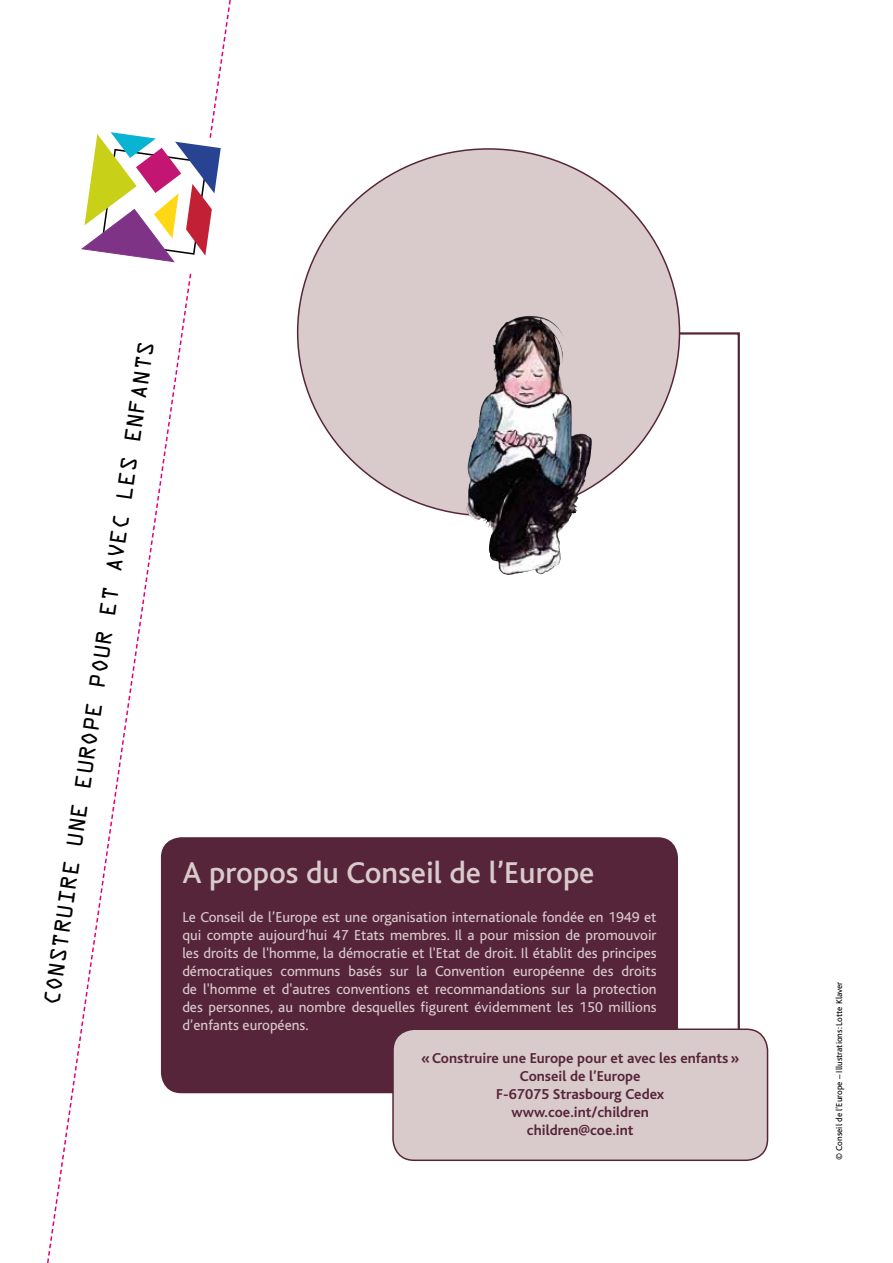
<style>
.page{position:relative;width:893px;height:1263px;background:#fff}
.page>*{position:absolute;margin:0;border:0;box-sizing:border-box;transform-origin:0 0}
.t1{font:500 31.5px "Bliss";color:#d9cbcc}
.t2{font:20.25px "OCRA Std";color:#000}
.t3{font:15px/18px "Bliss";color:#d9cbcc;text-align:justify}
.t4{font:700 15px/18px "Bliss";color:#57253a;text-align:center}
.t5{font:9px "Bliss";color:#000}
</style>
<div class="page">
<svg style="left:47px;top:0;width:184px;height:1263px"></svg>
<svg style="left:80px;top:132px;width:151px;height:142px"></svg>
<svg style="left:599px;top:331px;width:141px;height:697px"></svg>
<div style="left:160px;top:836px;width:519px;height:258px;background:#57253a;border-radius:21px"></div>
<div style="left:159px;top:836px;width:520px;height:259px;border:2px solid #fff;border-radius:21px"></div>
<div style="left:393px;top:1029px;width:374px;height:131px;background:#d9cbcc;border-radius:21px"></div>
<div style="left:392px;top:1028px;width:376px;height:133px;border:2px solid #57253a;border-radius:21px"></div>
<div style="left:298px;top:149px;width:381px;height:367px;background:#d9cbcc;border-radius:50%"></div>
<img style="left:466px;top:321px;width:84px;height:254px">
<h2 class="t2" style="left:43px;top:1004px;width:672px;rotate:-82deg">CONSTRUIRE UNE EUROPE POUR ET AVEC LES ENFANTS</h2>
<h1 class="t1" style="left:182px;top:856px;width:414px">A propos du Conseil de l’Europe</h1>
<p class="t3" style="left:182px;top:908px;width:476px">Le Conseil de l’Europe est une organisation internationale fondée en 1949 et qui compte aujourd’hui 47 Etats membres. Il a pour mission de promouvoir les droits de l'homme, la démocratie et l'Etat de droit. Il établit des principes démocratiques communs basés sur la Convention européenne des droits de l'homme et d'autres conventions et recommandations sur la protection des personnes, au nombre desquelles figurent évidemment les 150 millions d’enfants européens.</p>
<p class="t4" style="left:421px;top:1049px;width:320px">«Construire une Europe pour et avec les enfants»<br>Conseil de l’Europe<br>F-67075 Strasbourg Cedex<br>www.coe.int/children<br>children@coe.int</p>
<p class="t5" style="left:834px;top:1160px;width:180px;rotate:-90deg">© Conseil de l’Europe – Illustrations: Lotte Klaver</p>
</div>
